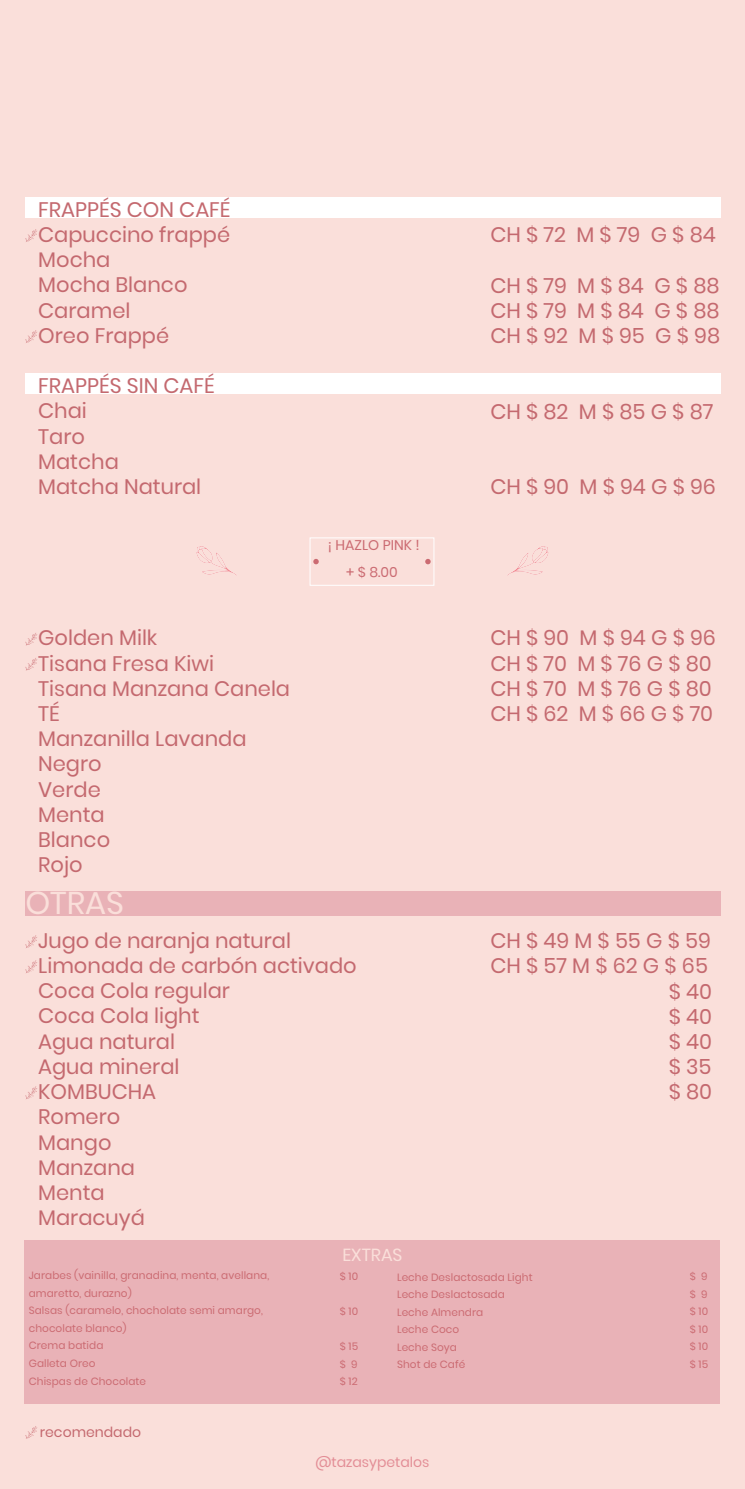
<style>
.page{position:relative;width:745px;height:1489px;background:#fff}
.page>*{position:absolute;margin:0;border:0;box-sizing:border-box;transform-origin:0 0}
.t1{font:31.5px "Poppins";color:#fadfda}
.t2{font:21px/25.2px "Poppins";color:#c4696f}
.t3{font:17.5px "Poppins";color:#fadfda}
.t4{font:14px/26.2px "Poppins";color:#cb6b72;text-align:center}
.t5{font:14px "Poppins";color:#e38e96}
.t6{font:14px "Poppins";color:#c4696f}
.t7{font:10.5px/17.5px "Poppins";letter-spacing:.005em;color:#cb6b72}
</style>
<div class="page">
<div style="left:0;top:0;width:744px;height:1488px;background:#fadfda"></div>
<div style="left:25px;top:197px;width:695px;height:20px;background:#fff"></div>
<div style="left:25px;top:373px;width:695px;height:21px;background:#fff"></div>
<svg style="left:25px;top:1426px;width:12px;height:12px"></svg>
<svg style="left:25px;top:935px;width:12px;height:13px"></svg>
<svg style="left:25px;top:960px;width:12px;height:13px"></svg>
<svg style="left:25px;top:1086px;width:12px;height:13px"></svg>
<svg style="left:25px;top:229px;width:12px;height:13px"></svg>
<svg style="left:25px;top:330px;width:12px;height:13px"></svg>
<svg style="left:25px;top:633px;width:12px;height:12px"></svg>
<svg style="left:25px;top:658px;width:12px;height:12px"></svg>
<div style="left:25px;top:890px;width:695px;height:25px;background:#e9b2b7"></div>
<img style="left:507px;top:546px;width:42px;height:30px">
<img style="left:196px;top:546px;width:41px;height:30px">
<div style="left:309px;top:537px;width:125px;height:48px;border:1px solid #fff"></div>
<svg style="left:313px;top:559px;width:5px;height:5px"></svg>
<svg style="left:425px;top:559px;width:5px;height:5px"></svg>
<div style="left:25px;top:1239px;width:694px;height:164px;background:#e9b2b7"></div>
<p class="t2" style="left:38px;top:197px;width:194px">FRAPPÉS CON CAFÉ<br>Capuccino frappé<br>Mocha<br>Mocha Blanco<br>Caramel<br>Oreo Frappé</p>
<p class="t2" style="left:38px;top:373px;width:178px">FRAPPÉS SIN CAFÉ<br>Chai<br>Taro<br>Matcha<br>Matcha Natural</p>
<p class="t2" style="left:38px;top:625px;width:253px">Golden Milk<br>Tisana Fresa Kiwi<br>Tisana Manzana Canela<br>TÉ<br>Manzanilla Lavanda<br>Negro<br>Verde<br>Menta<br>Blanco<br>Rojo</p>
<h1 class="t1" style="left:25px;top:884px;width:100px">OTRAS</h1>
<p class="t4" style="left:327px;top:532px;width:93px">¡ HAZLO PINK ! + $ 8.00</p>
<p class="t2" style="left:38px;top:927px;width:320px">Jugo de naranja natural<br>Limonada de carbón activado<br>Coca Cola regular<br>Coca Cola light<br>Agua natural<br>Agua mineral<br>KOMBUCHA<br>Romero<br>Mango<br>Manzana<br>Menta<br>Maracuyá</p>
<p class="t2" style="left:490px;top:222px;width:227px">CH $ 72 M $ 79 G $ 84</p>
<p class="t2" style="left:490px;top:273px;width:231px;text-align:justify">CH $ 79 M $ 84 G $ 88<br>CH $ 79 M $ 84 G $ 88<br>CH $ 92 M $ 95 G $ 98</p>
<p class="t2" style="left:490px;top:399px;width:224px">CH $ 82 M $ 85 G $ 87</p>
<p class="t2" style="left:490px;top:474px;width:227px">CH $ 90 M $ 94 G $ 96</p>
<p class="t2" style="left:490px;top:625px;width:227px">CH $ 90 M $ 94 G $ 96<br>CH $ 70 M $ 76 G $ 80<br>CH $ 70 M $ 76 G $ 80<br>CH $ 62 M $ 66 G $ 70</p>
<p class="t2" style="left:490px;top:928px;width:223px;text-align:right">CH $ 49 M $ 55 G $ 59<br>CH $ 57 M $ 62 G $ 65 $ 40<br>$ 40<br>$ 40<br>$ 35<br>$ 80</p>
<p class="t7" style="left:29px;top:1266px;width:242px">Jarabes (vainilla, granadina, menta, avellana, amaretto, durazno)<br>Salsas (caramelo, chocholate semi amargo, chocolate blanco)<br>Crema batida<br>Galleta Oreo<br>Chispas de Chocolate</p>
<p class="t6" style="left:40px;top:1424px;width:103px">recomendado</p>
<p class="t3" style="left:342px;top:1244px;width:62px">EXTRAS</p>
<p class="t7" style="left:397px;top:1268px;width:137px">Leche Deslactosada Light<br>Leche Deslactosada<br>Leche Almendra<br>Leche Coco<br>Leche Soya<br>Shot de Café</p>
<p class="t7" style="left:339px;top:1267px;width:20px">$ 10</p>
<p class="t7" style="left:339px;top:1302px;width:20px">$ 10</p>
<p class="t7" style="left:339px;top:1337px;width:20px;text-align:justify">$ 15 $ 9 $ 12</p>
<p class="t5" style="left:315px;top:1453px;width:115px">@tazasypetalos</p>
<p class="t7" style="left:689px;top:1267px;width:20px;text-align:justify">$ 9 $ 9 $ 10 $ 10 $ 10 $ 15</p>
</div>
